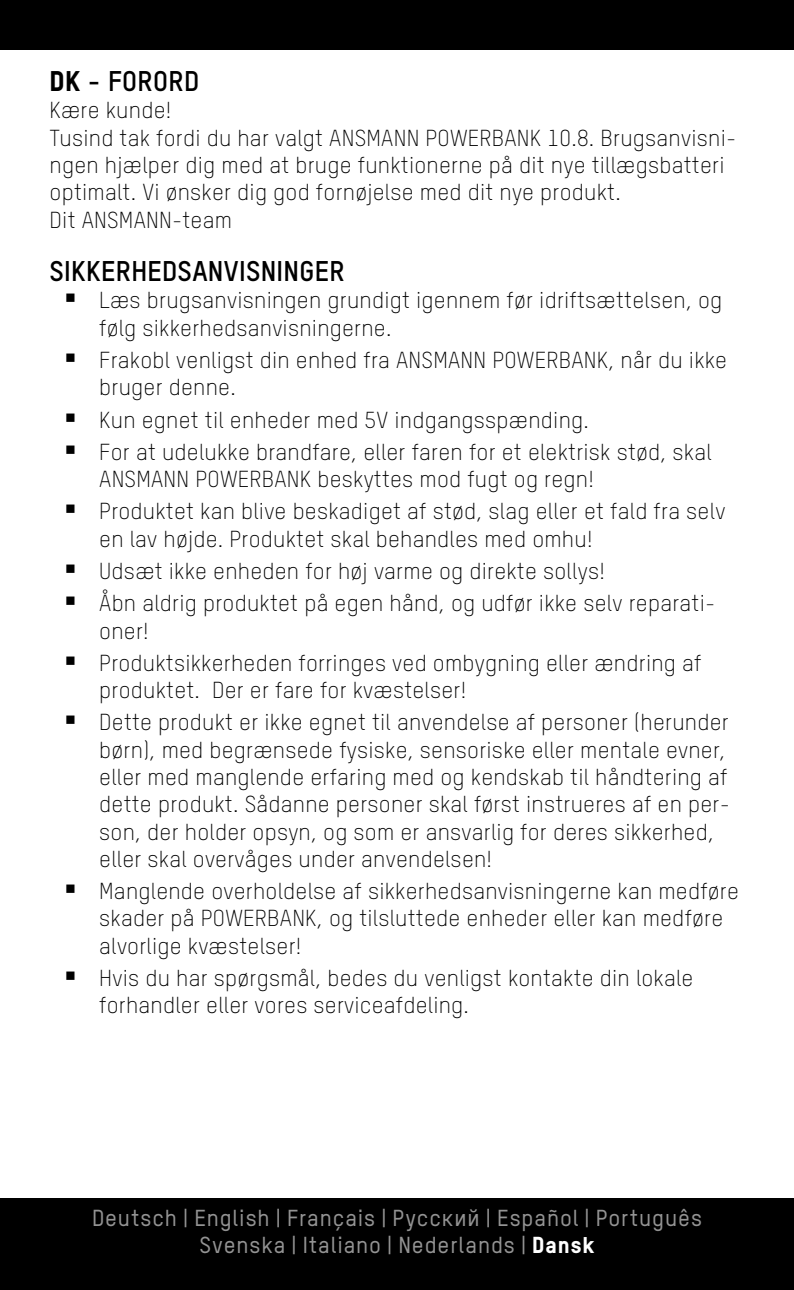
<style>
.page{position:relative;width:794px;height:1290px;background:#fff}
.page>*{position:absolute;margin:0;border:0;box-sizing:border-box;transform-origin:0 0}
.t1{font:700 28px "TSTARPRO";letter-spacing:.01em;color:#000}
.t2{font:300 22.75px/27.3px "TSTARPRO";letter-spacing:.01em;color:#000}
.t3{font:500 22.75px/27.3px "TSTARPRO";letter-spacing:.04em;color:#939393;text-align:center}
.s1{font-weight:800}
.s2{font-weight:800;color:#fff}
</style>
<div class="page">
<div style="left:0;top:0;width:794px;height:50px;background:#000"></div>
<div style="left:0;top:1198px;width:794px;height:92px;background:#000"></div>
<p class="t1" style="left:50px;top:62px;width:151px"><span class="s1">DK</span> - FORORD</p>
<p class="t2" style="left:50px;top:96px;width:688px">Kære kunde!<br>Tusind tak fordi du har valgt ANSMANN POWERBANK 10.8. Brugsanvisni&shy;ngen hjælper dig med at bruge funktionerne på dit nye tillægsbatteri optimalt. Vi ønsker dig god fornøjelse med dit nye produkt.<br>Dit ANSMANN-team</p>
<p class="t1" style="left:50px;top:252px;width:297px">SIKKERHEDSANVISNINGER</p>
<p class="t2" style="left:99px;top:286px;width:624px">Læs brugsanvisningen grundigt igennem før idriftsættelsen, og følg sikkerhedsanvisningerne.</p>
<p class="t2" style="left:99px;top:345px;width:629px">Frakobl venligst din enhed fra ANSMANN POWERBANK, når du ikke bruger denne.</p>
<p class="t2" style="left:99px;top:403px;width:614px;line-height:32.2px">Kun egnet til enheder med 5V indgangsspænding.<br>For at udelukke brandfare, eller faren for et elektrisk stød, skal</p>
<p class="t2" style="left:99px;top:462px;width:628px;line-height:32.2px">ANSMANN POWERBANK beskyttes mod fugt og regn!<br>Produktet kan blive beskadiget af stød, slag eller et fald fra selv</p>
<p class="t2" style="left:99px;top:522px;width:617px;line-height:32.2px">en lav højde. Produktet skal behandles med omhu!<br>Udsæt ikke enheden for høj varme og direkte sollys!<br>Åbn aldrig produktet på egen hånd, og udfør ikke selv reparati-</p>
<p class="t2" style="left:99px;top:614px;width:604px;line-height:32.2px">oner!<br>Produktsikkerheden forringes ved ombygning eller ændring af</p>
<p class="t2" style="left:99px;top:673px;width:631px;line-height:32.2px">produktet. Der er fare for kvæstelser!<br>Dette produkt er ikke egnet til anvendelse af personer (herunder</p>
<p class="t2" style="left:99px;top:735px;width:632px">børn), med begrænsede fysiske, sensoriske eller mentale evner, eller med manglende erfaring med og kendskab til håndtering af dette produkt. Sådanne personer skal først instrueres af en per&shy;son, der holder opsyn, og som er ansvarlig for deres sikkerhed, eller skal overvåges under anvendelsen!</p>
<p class="t2" style="left:99px;top:877px;width:641px">Manglende overholdelse af sikkerhedsanvisningerne kan medføre skader på POWERBANK, og tilsluttede enheder eller kan medføre alvorlige kvæstelser!</p>
<p class="t2" style="left:99px;top:963px;width:596px">Hvis du har spørgsmål, bedes du venligst kontakte din lokale forhandler eller vores serviceafdeling.</p>
<p class="t3" style="left:92px;top:1203px;width:611px">Deutsch | English | Français | Pусский | Español | Português<br>Svenska | Italiano | Nederlands | <span class="s2">Dansk</span></p>
</div>
